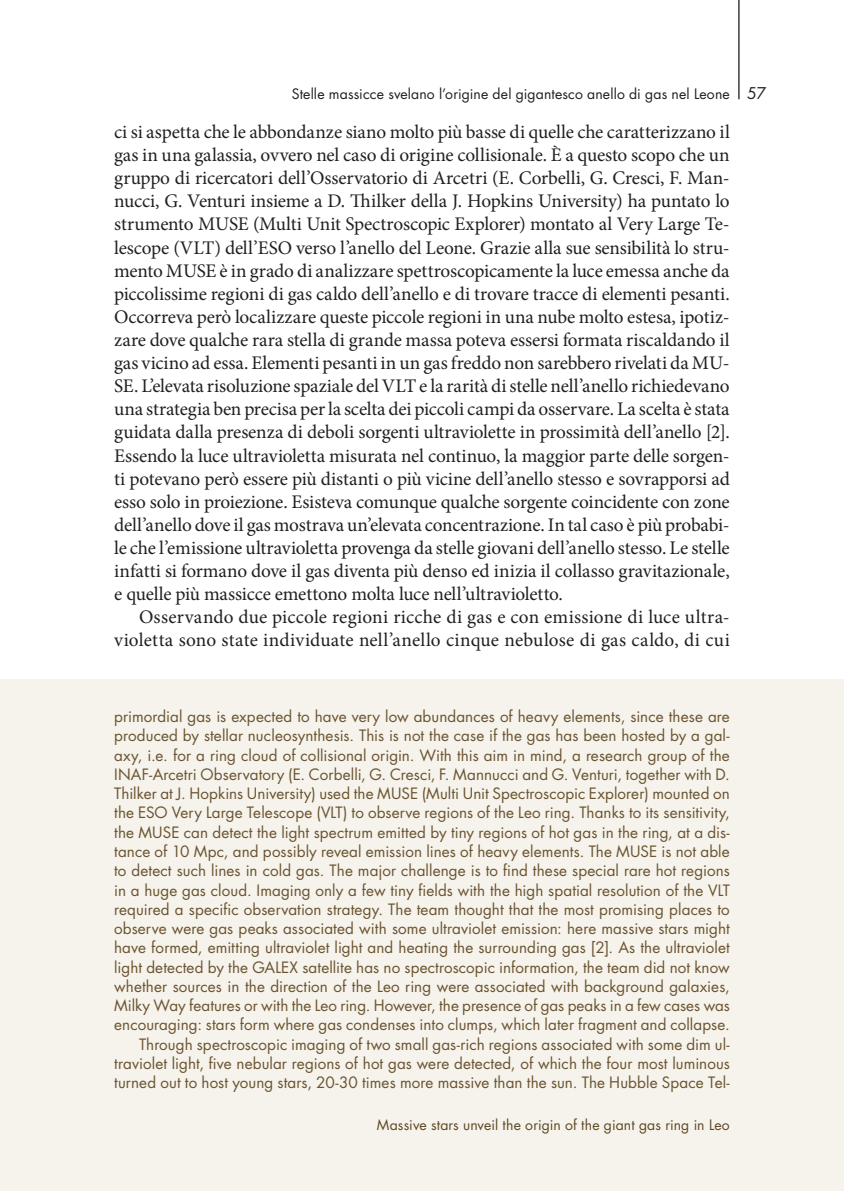
<style>
.page{position:relative;width:844px;height:1191px;background:#fff}
.page>*{position:absolute;margin:0;border:0;box-sizing:border-box;transform-origin:0 0}
.t1{font:19.25px/23.1px "Minion Pro";letter-spacing:.005em;color:#231f20;text-align:justify}
.t2{font:15.75px "Futura Std";color:#231f20}
.t3{font:15.22px/19.2px "Futura Std";letter-spacing:.005em;color:#6b5330;text-align:right}
.t4{font:14px "Futura Std";letter-spacing:.01em;color:#231f20}
.t5{font:14px "Futura Std";letter-spacing:.005em;color:#604824}
</style>
<div class="page">
<div style="left:0;top:680px;width:843px;height:511px;background:#f5f3eb"></div>
<hr style="left:738px;top:0;width:1px;height:99px;background:#231f20">
<p class="t4" style="left:292px;top:85px;width:439px">Stelle massicce svelano l’origine del gigantesco anello di gas nel Leone</p>
<p class="t1" style="left:114px;top:120px;width:617px">ci si aspetta che le abbondanze siano molto più basse di quelle che caratterizzano il gas in una galassia, ovvero nel caso di origine collisionale. È a questo scopo che un gruppo di ricercatori dell’Osservatorio di Arcetri (E. Corbelli, G. Cresci, F. Man&shy;nucci, G. Venturi insieme a D. Thilker della J. Hopkins University) ha puntato lo strumento MUSE (Multi Unit Spectroscopic Explorer) montato al Very Large Te&shy;lescope (VLT) dell’ESO verso l’anello del Leone. Grazie alla sue sensibilità lo stru&shy;mento MUSE è in grado di analizzare spettroscopicamente la luce emessa anche da piccolissime regioni di gas caldo dell’anello e di trovare tracce di elementi pesanti.<br>Occorreva però localizzare queste piccole regioni in una nube molto estesa, ipotiz&shy;zare dove qualche rara stella di grande massa poteva essersi formata riscaldando il gas vicino ad essa. Elementi pesanti in un gas freddo non sarebbero rivelati da MU-SE. L’elevata risoluzione spaziale del VLT e la rarità di stelle nell’anello richiedevano una strategia ben precisa per la scelta dei piccoli campi da osservare. La scelta è stata guidata dalla presenza di deboli sorgenti ultraviolette in prossimità dell’anello [2].<br>Essendo la luce ultravioletta misurata nel continuo, la maggior parte delle sorgen&shy;ti potevano però essere più distanti o più vicine dell’anello stesso e sovrapporsi ad esso solo in proiezione. Esisteva comunque qualche sorgente coincidente con zone dell’anello dove il gas mostrava un’elevata concentrazione. In tal caso è più probabi&shy;le che l’emissione ultravioletta provenga da stelle giovani dell’anello stesso. Le stelle infatti si formano dove il gas diventa più denso ed inizia il collasso gravitazionale, e quelle più massicce emettono molta luce nell’ultravioletto.</p>
<p class="t1" style="left:114px;top:606px;width:617px;text-align:right">Osservando due piccole regioni ricche di gas e con emissione di luce ultra&shy;violetta sono state individuate nell’anello cinque nebulose di gas caldo, di cui</p>
<p class="t2" style="left:747px;top:83px;width:21px">57</p>
<p class="t3" style="left:114px;top:707px;width:617px">primordial gas is expected to have very low abundances of heavy elements, since these are produced by stellar nucleosynthesis. This is not the case if the gas has been hosted by a gal&shy;axy, i.e. for a ring cloud of collisional origin. With this aim in mind, a research group of the INAF-Arcetri Observatory (E. Corbelli, G. Cresci, F. Mannucci and G. Venturi, together with D.<br>Thilker at J. Hopkins University) used the MUSE (Multi Unit Spectroscopic Explorer) mounted on the ESO Very Large Telescope (VLT) to observe regions of the Leo ring. Thanks to its sensitivity, the MUSE can detect the light spectrum emitted by tiny regions of hot gas in the ring, at a dis&shy;tance of 10 Mpc, and possibly reveal emission lines of heavy elements. The MUSE is not able to detect such lines in cold gas. The major challenge is to find these special rare hot regions in a huge gas cloud. Imaging only a few tiny fields with the high spatial resolution of the VLT required a specific observation strategy. The team thought that the most promising places to observe were gas peaks associated with some ultraviolet emission: here massive stars might have formed, emitting ultraviolet light and heating the surrounding gas [2]. As the ultraviolet light detected by the GALEX satellite has no spectroscopic information, the team did not know whether sources in the direction of the Leo ring were associated with background galaxies, Milky Way features or with the Leo ring. However, the presence of gas peaks in a few cases was encouraging: stars form where gas condenses into clumps, which later fragment and collapse.<br>Through spectroscopic imaging of two small gas-rich regions associated with some dim ul&shy;traviolet light, five nebular regions of hot gas were detected, of which the four most luminous turned out to host young stars, 20-30 times more massive than the sun. The Hubble Space Tel-</p>
<p class="t5" style="left:377px;top:1116px;width:354px">Massive stars unveil the origin of the giant gas ring in Leo</p>
</div>
